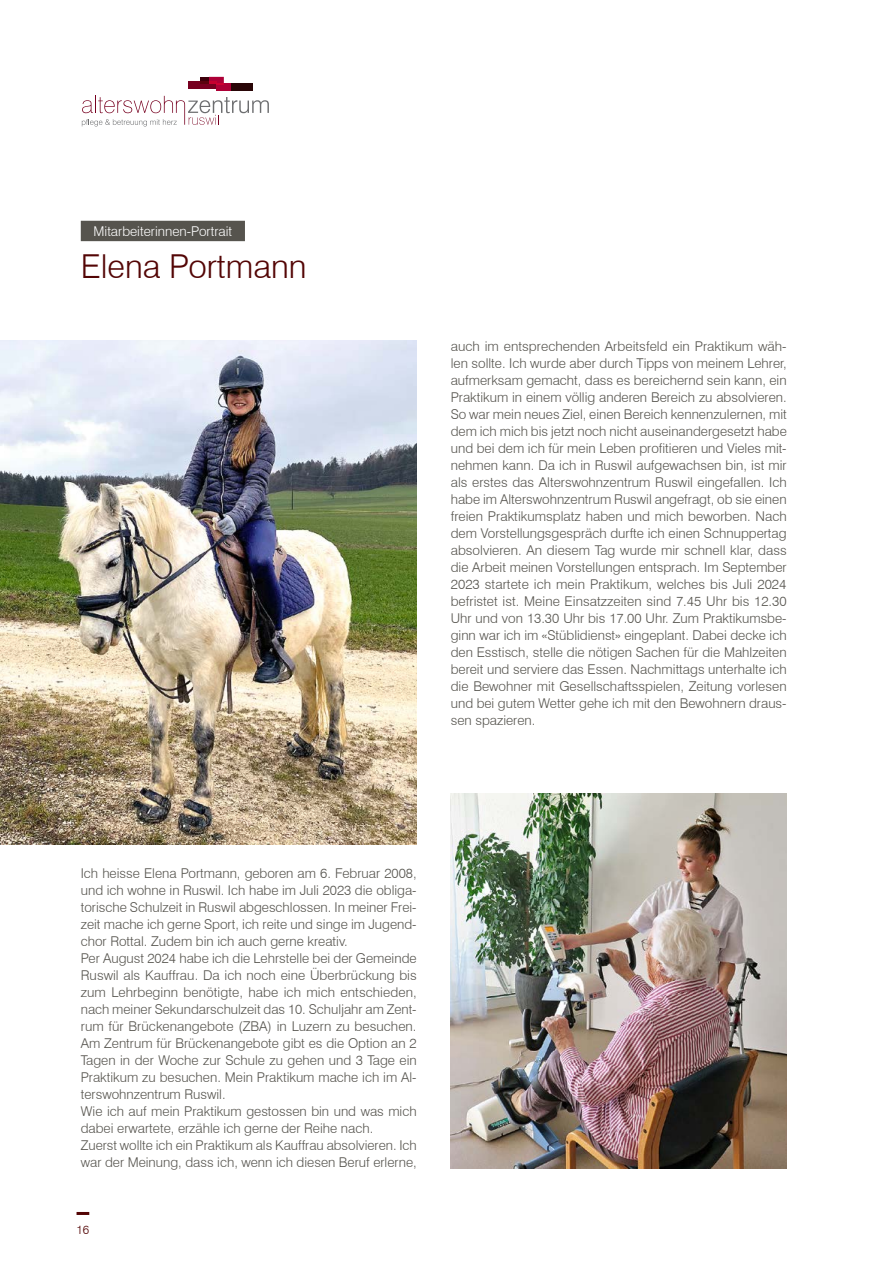
<style>
.page{position:relative;width:893px;height:1263px;background:#fff}
.page>*{position:absolute;margin:0;border:0;box-sizing:border-box;transform-origin:0 0}
.Titel{font:300 33px "Swiss 721 BT";color:#530505}
.Lauftext{font:300 13.5px/17px "Swiss 721 BT";color:#56544e;text-align:justify}
.Obertitel{font:300 13.5px "Swiss 721 BT";color:#fff}
.t1{font:300 12px "Swiss 721 BT";color:#530505}
</style>
<div class="page">
<svg style="left:77px;top:1212px;width:12px;height:3px"></svg>
<div style="left:189px;top:82px;width:27px;height:7px;background:#770020"></div>
<div style="left:216px;top:83px;width:15px;height:8px;background:#ad0036"></div>
<div style="left:231px;top:83px;width:22px;height:8px;background:#290607"></div>
<svg style="left:200px;top:77px;width:24px;height:7px"></svg>
<svg style="left:82px;top:96px;width:187px;height:30px"></svg>
<div style="left:81px;top:221px;width:164px;height:20px;background:#56544e"></div>
<img style="left:0;top:340px;width:417px;height:504px">
<img style="left:451px;top:793px;width:336px;height:375px">
<p class="Obertitel" style="left:94px;top:223px;width:140px">Mitarbeiterinnen-Portrait</p>
<p class="Titel" style="left:81px;top:246px;width:227px">Elena Portmann</p>
<p class="Lauftext" style="left:451px;top:337px;width:338px">auch im entsprechenden Arbeitsfeld ein Praktikum wäh&shy;len sollte. Ich wurde aber durch Tipps von meinem Lehrer, aufmerksam gemacht, dass es bereichernd sein kann, ein Praktikum in einem völlig anderen Bereich zu absolvieren.<br>So war mein neues Ziel, einen Bereich kennenzulernen, mit dem ich mich bis jetzt noch nicht auseinandergesetzt habe und bei dem ich für mein Leben profitieren und Vieles mit&shy;nehmen kann. Da ich in Ruswil aufgewachsen bin, ist mir als erstes das Alterswohnzentrum Ruswil eingefallen. Ich habe im Alterswohnzentrum Ruswil angefragt, ob sie einen freien Praktikumsplatz haben und mich beworben. Nach dem Vorstellungsgespräch durfte ich einen Schnuppertag absolvieren. An diesem Tag wurde mir schnell klar, dass die Arbeit meinen Vorstellungen entsprach. Im September 2023 startete ich mein Praktikum, welches bis Juli 2024 befristet ist. Meine Einsatzzeiten sind 7.45 Uhr bis 12.30<br>Uhr und von 13.30 Uhr bis 17.00 Uhr. Zum Praktikumsbe&shy;ginn war ich im «Stüblidienst» eingeplant. Dabei decke ich den Esstisch, stelle die nötigen Sachen für die Mahlzeiten bereit und serviere das Essen. Nachmittags unterhalte ich die Bewohner mit Gesellschaftsspielen, Zeitung vorlesen und bei gutem Wetter gehe ich mit den Bewohnern draus&shy;sen spazieren.</p>
<p class="Lauftext" style="left:81px;top:865px;width:337px">Ich heisse Elena Portmann, geboren am 6. Februar 2008, und ich wohne in Ruswil. Ich habe im Juli 2023 die obliga&shy;torische Schulzeit in Ruswil abgeschlossen. In meiner Frei&shy;zeit mache ich gerne Sport, ich reite und singe im Jugend&shy;chor Rottal. Zudem bin ich auch gerne kreativ.</p>
<p class="Lauftext" style="left:81px;top:950px;width:337px">Per August 2024 habe ich die Lehrstelle bei der Gemeinde Ruswil als Kauffrau. Da ich noch eine Überbrückung bis zum Lehrbeginn benötigte, habe ich mich entschieden, nach meiner Sekundarschulzeit das 10. Schuljahr am Zent&shy;rum für Brückenangebote (ZBA) in Luzern zu besuchen.<br>Am Zentrum für Brückenangebote gibt es die Option an 2<br>Tagen in der Woche zur Schule zu gehen und 3 Tage ein Praktikum zu besuchen. Mein Praktikum mache ich im Al&shy;terswohnzentrum Ruswil.</p>
<p class="Lauftext" style="left:81px;top:1103px;width:337px">Wie ich auf mein Praktikum gestossen bin und was mich dabei erwartete, erzähle ich gerne der Reihe nach.</p>
<p class="Lauftext" style="left:81px;top:1137px;width:337px">Zuerst wollte ich ein Praktikum als Kauffrau absolvieren. Ich war der Meinung, dass ich, wenn ich diesen Beruf erlerne,</p>
<p class="t1" style="left:77px;top:1222px;width:14px">16</p>
</div>
